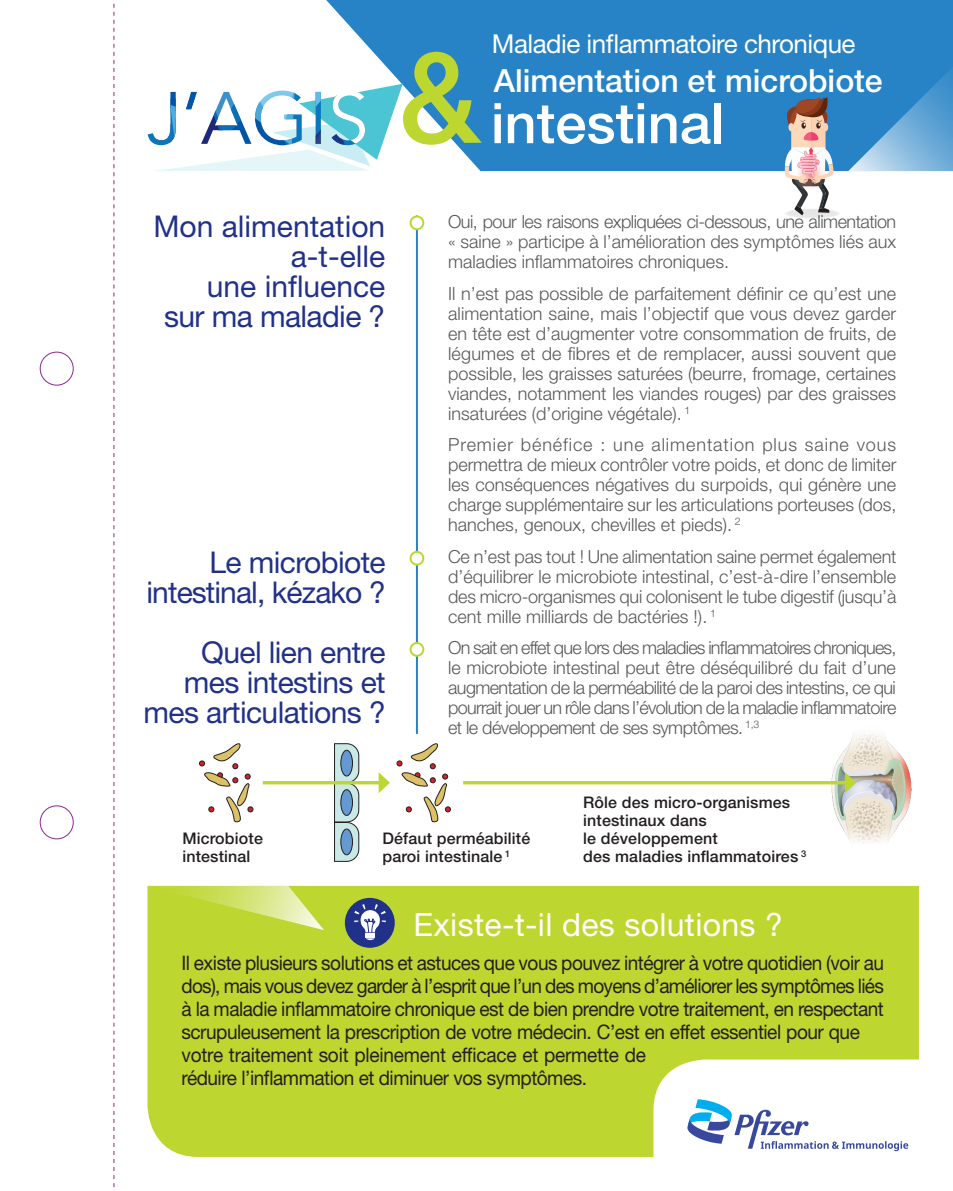
<style>
.page{position:relative;width:953px;height:1191px;background:#fff}
.page>*{position:absolute;margin:0;border:0;box-sizing:border-box;transform-origin:0 0}
.t1{font:500 124.8px "Helvetica Neue LT Std";color:#bed630}
.t2{font:500 56px "Helvetica Neue LT Std";color:#fff}
.t3{font:32px "Helvetica Neue LT Std";letter-spacing:.01em;color:#fff}
.t4{font:500 32px "Helvetica Neue LT Std";color:#fff}
.t5{font:30px/30px "Helvetica Neue LT Std";letter-spacing:-.02em;color:#213189;text-align:right}
.t6{font:30px/30px "Helvetica Neue LT Std";color:#213189;text-align:right}
.t7{font:26px "Helvetica Neue LT Std";letter-spacing:-.02em;color:#fff}
.Texte_bold_aplat_ver{font:20px/23px "Helvetica Neue LT Std";letter-spacing:-.025em;color:#231f20;scale:.95 1}
.TEXTE_C9_5_10_5{font:300 18px/20px "Helvetica Neue LT Std";color:#57585a;text-align:justify}
.t8{font:500 16px/18px "Helvetica Neue LT Std";letter-spacing:.01em;color:#231f20}
</style>
<div class="page">
<svg style="left:326px;top:0;width:626px;height:171px;background:#378cc9"></svg>
<svg style="left:842px;top:45px;width:110px;height:126px;background:#4694cd"></svg>
<svg style="left:148px;top:84px;width:255px;height:87px"></svg>
<div style="left:147px;top:886px;width:771px;height:271px;background:#bed630"></div>
<svg style="left:147px;top:886px;width:177px;height:44px;background:#c8dc52"></svg>
<div style="left:345px;top:898px;width:50px;height:49px;background:#213189;border-radius:50%"></div>
<svg style="left:354px;top:904px;width:32px;height:36px"></svg>
<hr style="left:416px;top:215px;width:2px;height:519px;background:#2783c5">
<div style="left:410px;top:216px;width:13px;height:13px;background:#fff;border-radius:50%"></div>
<div style="left:409px;top:215px;width:15px;height:15px;border:2px solid #bed630;border-radius:50%"></div>
<div style="left:410px;top:643px;width:13px;height:13px;background:#fff;border-radius:50%"></div>
<div style="left:409px;top:642px;width:15px;height:15px;border:2px solid #bed630;border-radius:50%"></div>
<img style="left:825px;top:734px;width:87px;height:109px">
<hr style="left:463px;top:781px;width:384px;height:3px;background:#bed630">
<svg style="left:844px;top:772px;width:12px;height:21px"></svg>
<svg style="left:199px;top:743px;width:54px;height:79px"></svg>
<svg style="left:334px;top:743px;width:25px;height:119px;background:#a1bcc3"></svg>
<div style="left:341px;top:829px;width:11px;height:25px;background:#6599d1;border-radius:50%"></div>
<div style="left:340px;top:828px;width:13px;height:27px;border:1px solid #231f20;border-radius:50%"></div>
<hr style="left:263px;top:781px;width:118px;height:3px;background:#bed630">
<svg style="left:378px;top:772px;width:12px;height:21px"></svg>
<svg style="left:396px;top:743px;width:54px;height:79px"></svg>
<div style="left:410px;top:552px;width:13px;height:12px;background:#fff;border-radius:50%"></div>
<div style="left:409px;top:551px;width:15px;height:14px;border:2px solid #bed630;border-radius:50%"></div>
<div style="left:783px;top:208px;width:58px;height:11px;background:#f9f9f9;border-radius:50%"></div>
<div style="left:784px;top:209px;width:56px;height:9px;background:#f3f3f3;border-radius:50%"></div>
<div style="left:785px;top:209px;width:54px;height:9px;background:#efeeef;border-radius:50%"></div>
<div style="left:787px;top:209px;width:50px;height:9px;background:#eaeaeb;border-radius:50%"></div>
<div style="left:787px;top:209px;width:50px;height:8px;background:#e7e7e8;border-radius:50%"></div>
<svg style="left:784px;top:97px;width:50px;height:118px"></svg>
<svg style="left:653px;top:1059px;width:266px;height:98px"></svg>
<svg style="left:113px;top:3px;width:1px;height:1185px"></svg>
<div style="left:40px;top:351px;width:34px;height:35px;border:1px solid #8f278f;border-radius:50%"></div>
<div style="left:40px;top:805px;width:34px;height:34px;border:1px solid #8f278f;border-radius:50%"></div>
<h1 class="t1" style="left:399px;top:24px;width:82px">&amp;</h1>
<p class="t7" style="left:492px;top:28px;width:365px">Maladie inflammatoire chronique</p>
<p class="t4" style="left:493px;top:62px;width:390px">Alimentation et microbiote</p>
<p class="t2" style="left:491px;top:90px;width:235px">intestinal</p>
<p class="t6" style="left:153px;top:211px;width:233px">Mon alimentation a-t-elle<br>une influence<br>sur ma maladie ?</p>
<p class="TEXTE_C9_5_10_5" style="left:448px;top:212px;width:449px">Oui, pour les raisons expliquées ci-dessous, une alimentation « saine » participe à l’amélioration des symptômes liés aux maladies inflammatoires chroniques.</p>
<p class="TEXTE_C9_5_10_5" style="left:448px;top:283px;width:449px">Il n’est pas possible de parfaitement définir ce qu’est une alimentation saine, mais l’objectif que vous devez garder en tête est d’augmenter votre consommation de fruits, de légumes et de fibres et de remplacer, aussi souvent que possible, les graisses saturées (beurre, fromage, certaines viandes, notamment les viandes rouges) par des graisses insaturées (d’origine végétale). <sup>1</sup></p>
<p class="TEXTE_C9_5_10_5" style="left:448px;top:434px;width:450px">Premier bénéfice : une alimentation plus saine vous permettra de mieux contrôler votre poids, et donc de limiter les conséquences négatives du surpoids, qui génère une charge supplémentaire sur les articulations porteuses (dos, hanches, genoux, chevilles et pieds). <sup>2</sup></p>
<p class="TEXTE_C9_5_10_5" style="left:448px;top:546px;width:450px">Ce n’est pas tout ! Une alimentation saine permet également d’équilibrer le microbiote intestinal, c’est-à-dire l’ensemble des micro-organismes qui colonisent le tube digestif (jusqu’à cent mille milliards de bactéries !). <sup>1</sup></p>
<p class="TEXTE_C9_5_10_5" style="left:448px;top:637px;width:450px">On sait en effet que lors des maladies inflammatoires chroniques, le microbiote intestinal peut être déséquilibré du fait d’une augmentation de la perméabilité de la paroi des intestins, ce qui pourrait jouer un rôle dans l’évolution de la maladie inflammatoire et le développement de ses symptômes. <sup>1,3</sup></p>
<p class="t5" style="left:146px;top:547px;width:241px">Le microbiote intestinal, kézako ?</p>
<p class="t5" style="left:143px;top:637px;width:244px">Quel lien entre mes intestins et mes articulations ?</p>
<p class="t8" style="left:182px;top:829px;width:82px">Microbiote intestinal</p>
<p class="t8" style="left:382px;top:829px;width:149px">Défaut perméabilité paroi intestinale <sup>1</sup></p>
<p class="t8" style="left:583px;top:793px;width:225px">Rôle des micro-organismes intestinaux dans<br>le développement<br>des maladies inflammatoires <sup>3</sup></p>
<p class="t3" style="left:413px;top:905px;width:371px">Existe-t-il des solutions ?</p>
<p class="Texte_bold_aplat_ver" style="left:181px;top:951px;width:741px">Il existe plusieurs solutions et astuces que vous pouvez intégrer à votre quotidien (voir au dos), mais vous devez garder à l’esprit que l’un des moyens d’améliorer les symptômes liés à la maladie inflammatoire chronique est de bien prendre votre traitement, en respectant scrupuleusement la prescription de votre médecin. C’est en effet essentiel pour que votre traitement soit pleinement efficace et permette de<br>réduire l’inflammation et diminuer vos symptômes.</p>
</div>
